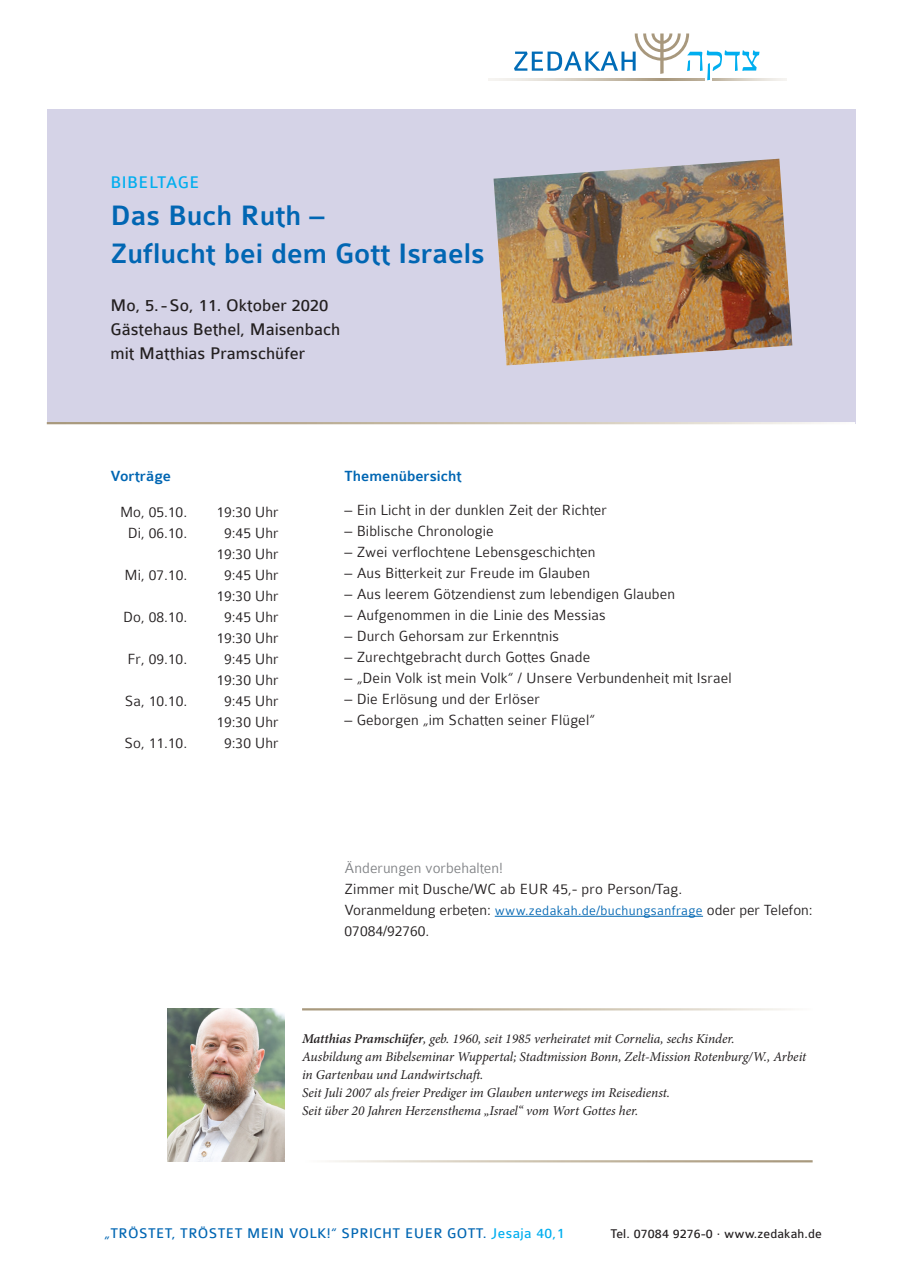
<style>
.page{position:relative;width:902px;height:1272px;background:#fff}
.page>*{position:absolute;margin:0;border:0;box-sizing:border-box;transform-origin:0 0}
.Headline_1{font:500 30px "Colaborate";color:#0166b3}
.Copy_Head{font:18px "Colaborate";color:#231f20}
.Veranstaltungsart{font:18px "Colaborate";letter-spacing:.025em;color:#00aeef}
.Copy__klein{font:300 15.75px/21px "Colaborate";letter-spacing:.01em;color:#231f20}
.t1{font:300 15.75px "Colaborate";color:#808285}
.Copy__klein-2{font:500 15.75px "Colaborate";color:#0166b3}
.Copy__klein__-_Subli{font:500 15.75px "Colaborate";color:#0166b3}
.t2{font:15px "Colaborate";letter-spacing:.025em;color:#0166b3}
.Autorenbeschreibung{font:italic 13.5px/18px "Minion Pro";letter-spacing:-.005em;color:#231f20}
.t3{font:13.5px "Colaborate";letter-spacing:.01em;color:#231f20}
.s1{font-size:14.25px;color:#0166b3}
.s2{font-weight:600}
.s3{color:#00aeef}
</style>
<div class="page">
<hr style="left:712px;top:78px;width:74px;height:2px;background:#efece8">
<hr style="left:489px;top:78px;width:215px;height:2px;background:#f4f2ee">
<svg style="left:514px;top:33px;width:245px;height:47px"></svg>
<div style="left:47px;top:109px;width:808px;height:315px;background:#d5d3e7"></div>
<img style="left:493px;top:159px;width:299px;height:206px">
<img style="left:167px;top:1008px;width:117px;height:153px">
<hr style="left:47px;top:422px;width:808px;height:2px;background:#fff">
<hr style="left:494px;top:915px;width:209px;height:1px;background:#0166b3">
<p class="Veranstaltungsart" style="left:111px;top:173px;width:90px">BIBELTAGE</p>
<p class="Headline_1" style="left:111px;top:200px;width:215px">Das Buch Ruth –</p>
<p class="Headline_1" style="left:111px;top:238px;width:375px">Zuflucht bei dem Gott Israels</p>
<p class="Copy_Head" style="left:111px;top:296px;width:219px">Mo, 5.-So, 11. Oktober 2020</p>
<p class="Copy_Head" style="left:111px;top:320px;width:231px">Gästehaus Bethel, Maisenbach</p>
<p class="Copy_Head" style="left:111px;top:344px;width:196px">mit Matthias Pramschüfer</p>
<p class="Copy__klein__-_Subli" style="left:111px;top:467px;width:62px">Vorträge</p>
<p class="Copy__klein" style="left:120px;top:501px;width:69px">Mo, 05.10.</p>
<p class="Copy__klein" style="left:216px;top:501px;width:64px">19:30 Uhr</p>
<p class="Copy__klein" style="left:128px;top:522px;width:61px">Di, 06.10.</p>
<p class="Copy__klein" style="left:224px;top:522px;width:56px">9:45 Uhr</p>
<p class="Copy__klein" style="left:216px;top:543px;width:64px">19:30 Uhr</p>
<p class="Copy__klein" style="left:124px;top:564px;width:64px">Mi, 07.10.</p>
<p class="Copy__klein" style="left:224px;top:564px;width:56px">9:45 Uhr</p>
<p class="Copy__klein" style="left:216px;top:585px;width:64px">19:30 Uhr</p>
<p class="Copy__klein" style="left:123px;top:606px;width:65px">Do, 08.10.</p>
<p class="Copy__klein" style="left:224px;top:606px;width:56px">9:45 Uhr</p>
<p class="Copy__klein" style="left:216px;top:627px;width:64px">19:30 Uhr</p>
<p class="Copy__klein" style="left:127px;top:648px;width:61px">Fr, 09.10.</p>
<p class="Copy__klein" style="left:224px;top:648px;width:56px">9:45 Uhr</p>
<p class="Copy__klein" style="left:216px;top:669px;width:64px">19:30 Uhr</p>
<p class="Copy__klein" style="left:125px;top:690px;width:64px">Sa, 10.10.</p>
<p class="Copy__klein" style="left:224px;top:690px;width:56px">9:45 Uhr</p>
<p class="Copy__klein" style="left:216px;top:711px;width:64px">19:30 Uhr</p>
<p class="Copy__klein" style="left:124px;top:732px;width:64px">So, 11.10.</p>
<p class="Copy__klein" style="left:224px;top:732px;width:56px">9:30 Uhr</p>
<p class="Copy__klein-2" style="left:344px;top:467px;width:118px">Themenübersicht</p>
<p class="Copy__klein" style="left:344px;top:499px;width:264px">– Ein Licht in der dunklen Zeit der Richter</p>
<p class="Copy__klein" style="left:344px;top:520px;width:151px">– Biblische Chronologie</p>
<p class="Copy__klein" style="left:344px;top:541px;width:252px">– Zwei verflochtene Lebensgeschichten</p>
<p class="Copy__klein" style="left:344px;top:562px;width:247px">– Aus Bitterkeit zur Freude im Glauben</p>
<p class="Copy__klein" style="left:344px;top:583px;width:332px">– Aus leerem Götzendienst zum lebendigen Glauben</p>
<p class="Copy__klein" style="left:344px;top:604px;width:262px">– Aufgenommen in die Linie des Messias</p>
<p class="Copy__klein" style="left:344px;top:625px;width:216px">– Durch Gehorsam zur Erkenntnis</p>
<p class="Copy__klein" style="left:344px;top:646px;width:247px">– Zurechtgebracht durch Gottes Gnade</p>
<p class="Copy__klein" style="left:344px;top:667px;width:388px">– „Dein Volk ist mein Volk“ / Unsere Verbundenheit mit Israel</p>
<p class="Copy__klein" style="left:344px;top:688px;width:197px">– Die Erlösung und der Erlöser</p>
<p class="Copy__klein" style="left:344px;top:709px;width:252px">– Geborgen „im Schatten seiner Flügel“</p>
<p class="t1" style="left:344px;top:859px;width:160px">Änderungen vorbehalten!</p>
<p class="Copy__klein" style="left:344px;top:878px;width:339px">Zimmer mit Dusche/WC ab EUR 45,- pro Person/Tag.</p>
<p class="Copy__klein" style="left:344px;top:899px;width:469px">Voranmeldung erbeten: <span class="s1">www.zedakah.de/buchungsanfrage</span> oder per Telefon:<br>07084/92760.</p>
<p class="Autorenbeschreibung" style="left:302px;top:1029px;width:434px"><span class="s2">Matthias Pramschüfer</span>, geb. 1960, seit 1985 verheiratet mit Cornelia, sechs Kinder.</p>
<p class="Autorenbeschreibung" style="left:302px;top:1047px;width:505px">Ausbildung am Bibelseminar Wuppertal; Stadtmission Bonn, Zelt-Mission Rotenburg/W., Arbeit in Gartenbau und Landwirtschaft.</p>
<p class="Autorenbeschreibung" style="left:302px;top:1083px;width:369px">Seit Juli 2007 als freier Prediger im Glauben unterwegs im Reisedienst.</p>
<p class="Autorenbeschreibung" style="left:302px;top:1101px;width:337px">Seit über 20 Jahren Herzensthema „Israel“ vom Wort Gottes her.</p>
<p class="t2" style="left:104px;top:1225px;width:462px">„TRÖSTET, TRÖSTET MEIN VOLK!“ SPRICHT EUER GOTT. <span class="s3">Jesaja 40,1</span></p>
<p class="t3" style="left:610px;top:1226px;width:213px">Tel. 07084 9276-0 · www.zedakah.de</p>
</div>
